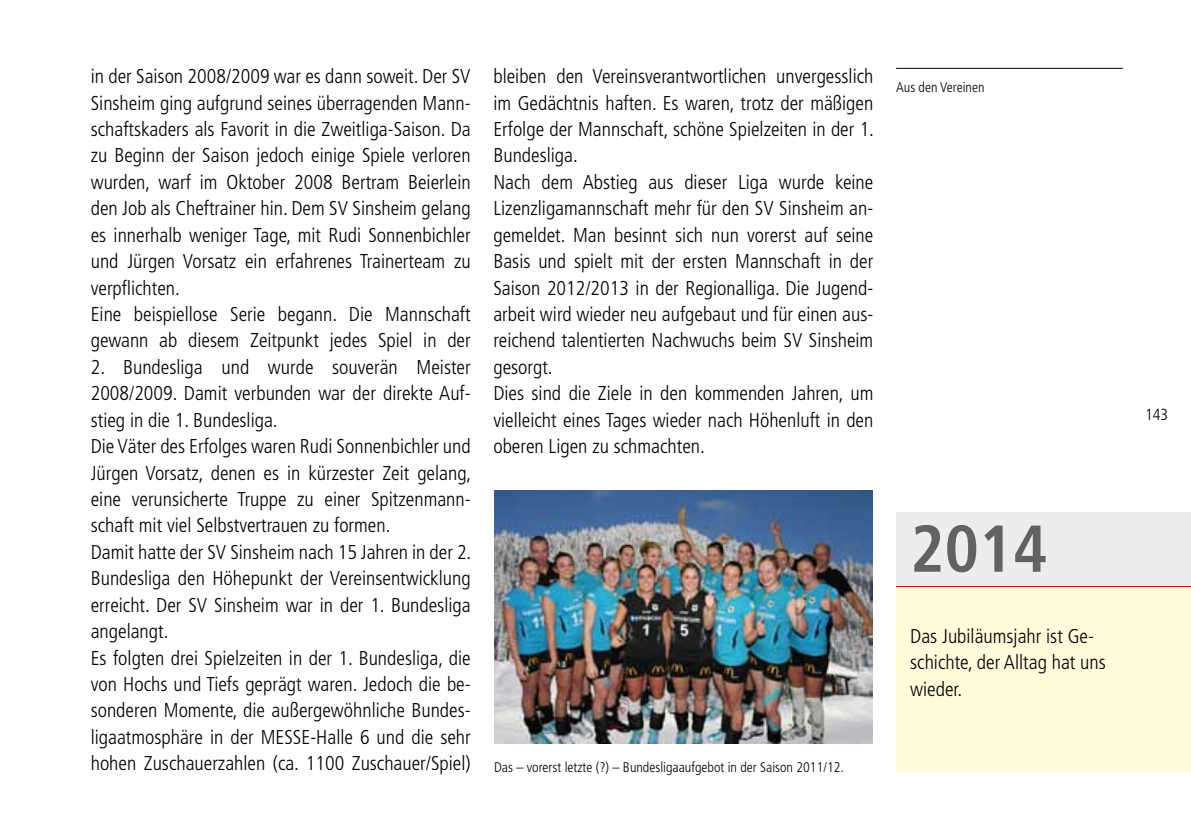
<style>
.page{position:relative;width:1191px;height:840px;background:#fff}
.page>*{position:absolute;margin:0;border:0;box-sizing:border-box;transform-origin:0 0}
.t1{font:700 condensed 66px "Frutiger";color:#616264}
.t2{font:300 condensed 20px/26.4px "Frutiger";color:#000}
.t3{font:300 condensed 16px "Frutiger";color:#000}
.t4{font:300 condensed 14px "Frutiger";color:#000}
.s1{font-size:20px}
</style>
<div class="page">
<hr style="left:896px;top:68px;width:227px;height:1px;background:#000">
<div style="left:896px;top:585px;width:295px;height:186px;background:#fffbdb"></div>
<div style="left:896px;top:512px;width:295px;height:73px;background:#eceded"></div>
<hr style="left:896px;top:585px;width:295px;height:1px;background:#e2001a">
<img style="left:494px;top:490px;width:378px;height:253px">
<p class="t2" style="left:91px;top:63px;width:381px">in der Saison 2008/2009 war es dann soweit. Der SV Sinsheim ging aufgrund seines überragenden Mann&shy;schaftskaders als Favorit in die Zweitliga-Saison. Da zu Beginn der Saison jedoch einige Spiele verloren wurden, warf im Oktober 2008 Bertram Beierlein den Job als Cheftrainer hin. Dem SV Sinsheim gelang es innerhalb weniger Tage, mit Rudi Sonnenbichler und Jürgen Vorsatz ein erfahrenes Trainerteam zu verpflichten.<br>Eine beispiellose Serie begann. Die Mannschaft gewann ab diesem Zeitpunkt jedes Spiel in der</p>
<p class="t2" style="left:91px;top:354px;width:382px">2. Bundesliga und wurde souverän Meister 2008/2009. Damit verbunden war der direkte Auf&shy;stieg in die 1. Bundesliga.<br>Die Väter des Erfolges waren Rudi Sonnenbichler und Jürgen Vorsatz, denen es in kürzester Zeit gelang, eine verunsicherte Truppe zu einer Spitzenmann&shy;schaft mit viel Selbstvertrauen zu formen.<br>Damit hatte der SV Sinsheim nach 15 Jahren in der 2.<br>Bundesliga den Höhepunkt der Vereinsentwicklung erreicht. Der SV Sinsheim war in der 1. Bundesliga angelangt.<br>Es folgten drei Spielzeiten in der 1. Bundesliga, die von Hochs und Tiefs geprägt waren. Jedoch die be&shy;sonderen Momente, die außergewöhnliche Bundes&shy;ligaatmosphäre in der MESSE-Halle 6 und die sehr</p>
<p class="t4" style="left:91px;top:758px;width:754px"><span class="s1">hohen Zuschauerzahlen (ca. 1100 Zuschauer/Spiel)</span> Das – vorerst letzte (?) – Bundesligaaufgebot in der Saison 2011/12.</p>
<p class="t2" style="left:493px;top:63px;width:382px">bleiben den Vereinsverantwortlichen unvergesslich im Gedächtnis haften. Es waren, trotz der mäßigen Erfolge der Mannschaft, schöne Spielzeiten in der 1.<br>Bundesliga.<br>Nach dem Abstieg aus dieser Liga wurde keine Lizenzligamannschaft mehr für den SV Sinsheim an&shy;gemeldet. Man besinnt sich nun vorerst auf seine Basis und spielt mit der ersten Mannschaft in der Saison 2012/2013 in der Regionalliga. Die Jugend&shy;arbeit wird wieder neu aufgebaut und für einen aus&shy;reichend talentierten Nachwuchs beim SV Sinsheim gesorgt.<br>Dies sind die Ziele in den kommenden Jahren, um vielleicht eines Tages wieder nach Höhenluft in den oberen Ligen zu schmachten.</p>
<p class="t4" style="left:896px;top:79px;width:90px">Aus den Vereinen</p>
<h1 class="t1" style="left:910px;top:509px;width:139px">2014</h1>
<p class="t2" style="left:910px;top:622px;width:197px">Das Jubiläumsjahr ist Ge&shy;schichte, der Alltag hat uns wieder.</p>
<p class="t3" style="left:1145px;top:405px;width:25px">143</p>
</div>
